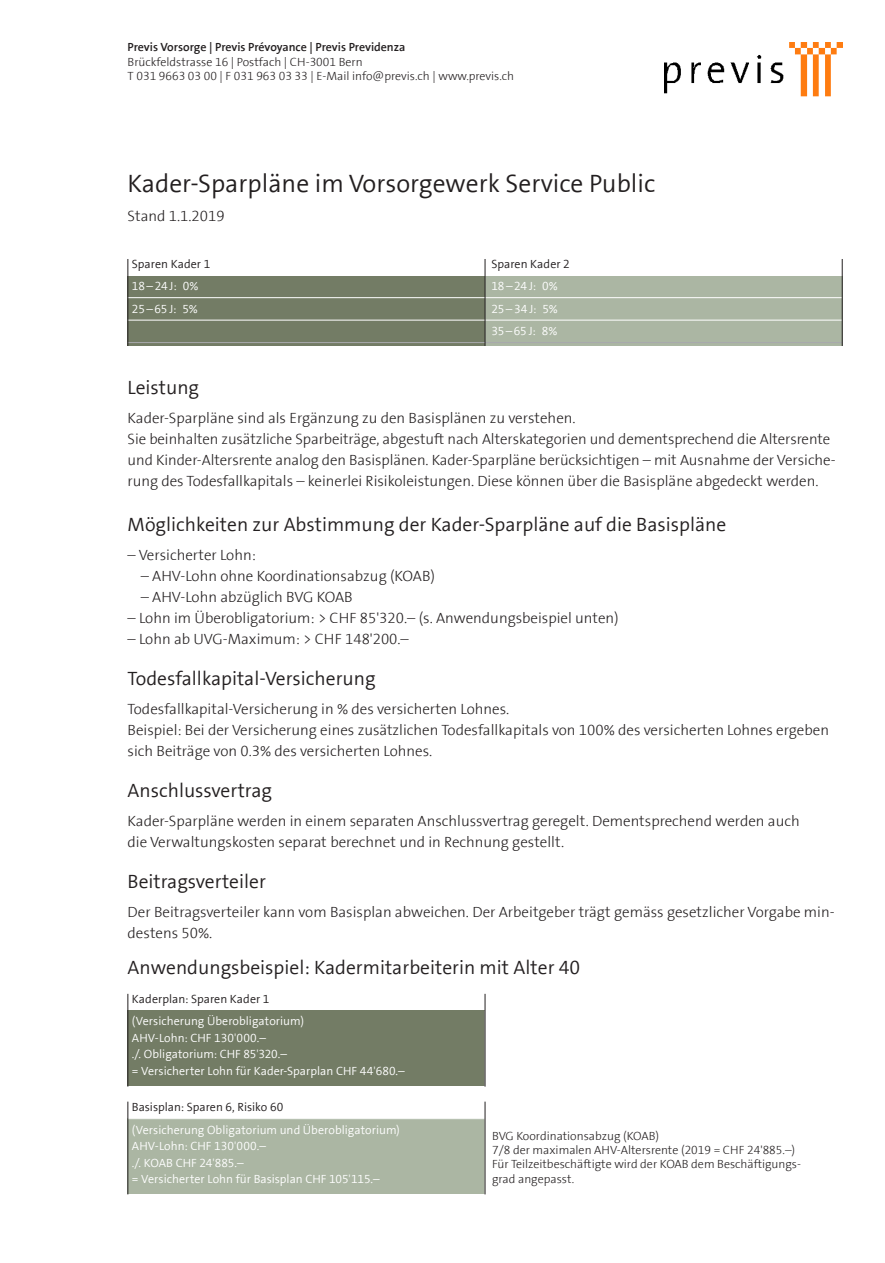
<style>
.page{position:relative;width:885px;height:1263px;background:#fff}
.page>*{position:absolute;margin:0;border:0;box-sizing:border-box;transform-origin:0 0}
.titel_17_previs{font:300 25.5px "Previs The Sans";color:#231f20}
.titel_13_bold_previs{font:300 19.5px "Previs The Sans";color:#231f20}
.text_10_14_E_previs{font:300 19.5px "Previs The Sans";color:#231f20}
.text_10_14_E_previs-2{font:300 15px/21px "Previs The Sans";color:#231f20}
._8_light_Linien{font:300 12px/16.5px "Previs The Sans";color:#fff}
.text_10_14_E_previs-3{font:300 12px/14.4px "Previs The Sans";color:#231f20}
.t1{font:300 12px/14.4px "Previs The Sans";letter-spacing:-.005em;color:#231f20}
._8_light_Linien-2{font:300 12px "Previs The Sans";color:#231f20}
.s1{font-style:inherit}
</style>
<div class="page">
<div style="left:128px;top:276px;width:357px;height:70px;background:#737c65"></div>
<div style="left:485px;top:276px;width:357px;height:70px;background:#abb6a3"></div>
<hr style="left:128px;top:297px;width:713px;height:1px;background:#fff">
<hr style="left:128px;top:320px;width:713px;height:1px;background:#fff">
<hr style="left:128px;top:342px;width:713px;height:1px;background:#a8a9ad">
<hr style="left:484px;top:259px;width:1px;height:87px;background:#231f20">
<hr style="left:128px;top:259px;width:1px;height:87px;background:#231f20">
<div style="left:128px;top:1010px;width:357px;height:85px;background:#737c65"></div>
<div style="left:128px;top:1119px;width:357px;height:85px;background:#abb6a3"></div>
<div style="left:124px;top:1086px;width:365px;height:13px;background:#fff"></div>
<div style="left:124px;top:1194px;width:364px;height:19px;background:#fff"></div>
<hr style="left:484px;top:994px;width:1px;height:92px;background:#231f20">
<hr style="left:128px;top:994px;width:1px;height:92px;background:#231f20">
<hr style="left:484px;top:1101px;width:1px;height:93px;background:#231f20">
<hr style="left:128px;top:1101px;width:1px;height:93px;background:#231f20">
<hr style="left:841px;top:259px;width:1px;height:87px;background:#231f20">
<img style="left:664px;top:43px;width:178px;height:54px">
<p class="t1" style="left:128px;top:41px;width:279px">Previs Vorsorge | Previs Prévoyance | Previs Previdenza<br><span class="s1">Brückfeldstrasse 16 | Postfach | CH-3001 Bern</span></p>
<p class="text_10_14_E_previs-3" style="left:128px;top:69px;width:388px">T 031 9663 03 00 | F 031 963 03 33 | E-Mail info@previs.ch | www.previs.ch</p>
<p class="titel_17_previs" style="left:128px;top:170px;width:529px">Kader-Sparpläne im Vorsorgewerk Service Public</p>
<p class="text_10_14_E_previs-2" style="left:128px;top:206px;width:98px">Stand 1.1.2019</p>
<p class="_8_light_Linien-2" style="left:132px;top:258px;width:80px">Sparen Kader 1</p>
<p class="_8_light_Linien-2" style="left:491px;top:258px;width:80px">Sparen Kader 2</p>
<p class="_8_light_Linien" style="left:132px;top:278px;width:68px">18–24J: 0%</p>
<p class="_8_light_Linien" style="left:491px;top:278px;width:68px">18–24J: 0%</p>
<p class="_8_light_Linien" style="left:132px;top:301px;width:67px">25–65 J: 5%</p>
<p class="_8_light_Linien" style="left:491px;top:301px;width:68px">25–34J: 5%</p>
<p class="_8_light_Linien" style="left:491px;top:323px;width:68px">35–65J: 8%</p>
<p class="titel_13_bold_previs" style="left:128px;top:377px;width:73px">Leistung</p>
<p class="text_10_14_E_previs-2" style="left:128px;top:408px;width:704px">Kader-Sparpläne sind als Ergänzung zu den Basisplänen zu verstehen.<br>Sie beinhalten zusätzliche Sparbeiträge, abgestuft nach Alterskategorien und dementsprechend die Altersrente</p>
<p class="text_10_14_E_previs-2" style="left:128px;top:450px;width:709px">und Kinder-Altersrente analog den Basisplänen. Kader-Sparpläne berücksichtigen – mit Ausnahme der Versiche&shy;rung des Todesfallkapitals – keinerlei Risikoleistungen. Diese können über die Basispläne abgedeckt werden.</p>
<p class="titel_13_bold_previs" style="left:128px;top:514px;width:600px">Möglichkeiten zur Abstimmung der Kader-Sparpläne auf die Basispläne</p>
<p class="text_10_14_E_previs-2" style="left:128px;top:545px;width:130px">– Versicherter Lohn:</p>
<p class="text_10_14_E_previs-2" style="left:141px;top:566px;width:296px">– AHV-Lohn ohne Koordinationsabzug (KOAB)</p>
<p class="text_10_14_E_previs-2" style="left:141px;top:587px;width:213px">– AHV-Lohn abzüglich BVG KOAB</p>
<p class="text_10_14_E_previs-2" style="left:128px;top:608px;width:492px">– Lohn im Überobligatorium: &gt; CHF 85'320.– (s. Anwendungsbeispiel unten)</p>
<p class="text_10_14_E_previs-2" style="left:128px;top:629px;width:283px">– Lohn ab UVG-Maximum: &gt; CHF 148'200.–</p>
<p class="titel_13_bold_previs" style="left:128px;top:668px;width:249px">Todesfallkapital-Versicherung</p>
<p class="text_10_14_E_previs-2" style="left:128px;top:699px;width:383px">Todesfallkapital-Versicherung in % des versicherten Lohnes.</p>
<p class="text_10_14_E_previs-2" style="left:128px;top:720px;width:703px">Beispiel: Bei der Versicherung eines zusätzlichen Todesfallkapitals von 100% des versicherten Lohnes ergeben</p>
<p class="text_10_14_E_previs-2" style="left:128px;top:741px;width:306px">sich Beiträge von 0.3% des versicherten Lohnes.</p>
<p class="titel_13_bold_previs" style="left:128px;top:780px;width:146px">Anschlussvertrag</p>
<p class="text_10_14_E_previs-2" style="left:128px;top:811px;width:673px">Kader-Sparpläne werden in einem separaten Anschlussvertrag geregelt. Dementsprechend werden auch die Verwaltungskosten separat berechnet und in Rechnung gestellt.</p>
<p class="titel_13_bold_previs" style="left:128px;top:871px;width:140px">Beitragsverteiler</p>
<p class="text_10_14_E_previs-2" style="left:128px;top:902px;width:708px">Der Beitragsverteiler kann vom Basisplan abweichen. Der Arbeitgeber trägt gemäss gesetzlicher Vorgabe min&shy;destens 50%.</p>
<p class="text_10_14_E_previs" style="left:128px;top:957px;width:454px">Anwendungsbeispiel: Kadermitarbeiterin mit Alter 40</p>
<p class="_8_light_Linien-2" style="left:132px;top:992px;width:139px">Kaderplan: Sparen Kader 1</p>
<p class="_8_light_Linien" style="left:132px;top:1013px;width:173px">(Versicherung Überobligatorium)</p>
<p class="_8_light_Linien" style="left:132px;top:1030px;width:274px">AHV-Lohn: CHF 130<span class="s1">'</span>000.–<br>./. Obligatorium: CHF 85<span class="s1">'</span>320.–<br>= Versicherter Lohn für Kader-Sparplan CHF 44<span class="s1">'</span>680.–</p>
<p class="_8_light_Linien-2" style="left:132px;top:1100px;width:153px">Basisplan: Sparen 6, Risiko 60</p>
<p class="_8_light_Linien" style="left:132px;top:1122px;width:269px">(Versicherung Obligatorium und Überobligatorium)<br>AHV-Lohn: CHF 130<span class="s1">'</span>000.–<br>./. KOAB CHF 24<span class="s1">'</span>885.–<br>= Versicherter Lohn für Basisplan CHF 105<span class="s1">'</span>115.–</p>
<p class="text_10_14_E_previs-3" style="left:492px;top:1129px;width:168px">BVG Koordinationsabzug (KOAB)</p>
<p class="text_10_14_E_previs-3" style="left:492px;top:1143px;width:310px">7/8 der maximalen AHV-Altersrente (2019 = CHF 24'885.–)<br>Für Teilzeitbeschäftigte wird der KOAB dem Beschäftigungs&shy;grad angepasst.</p>
</div>
